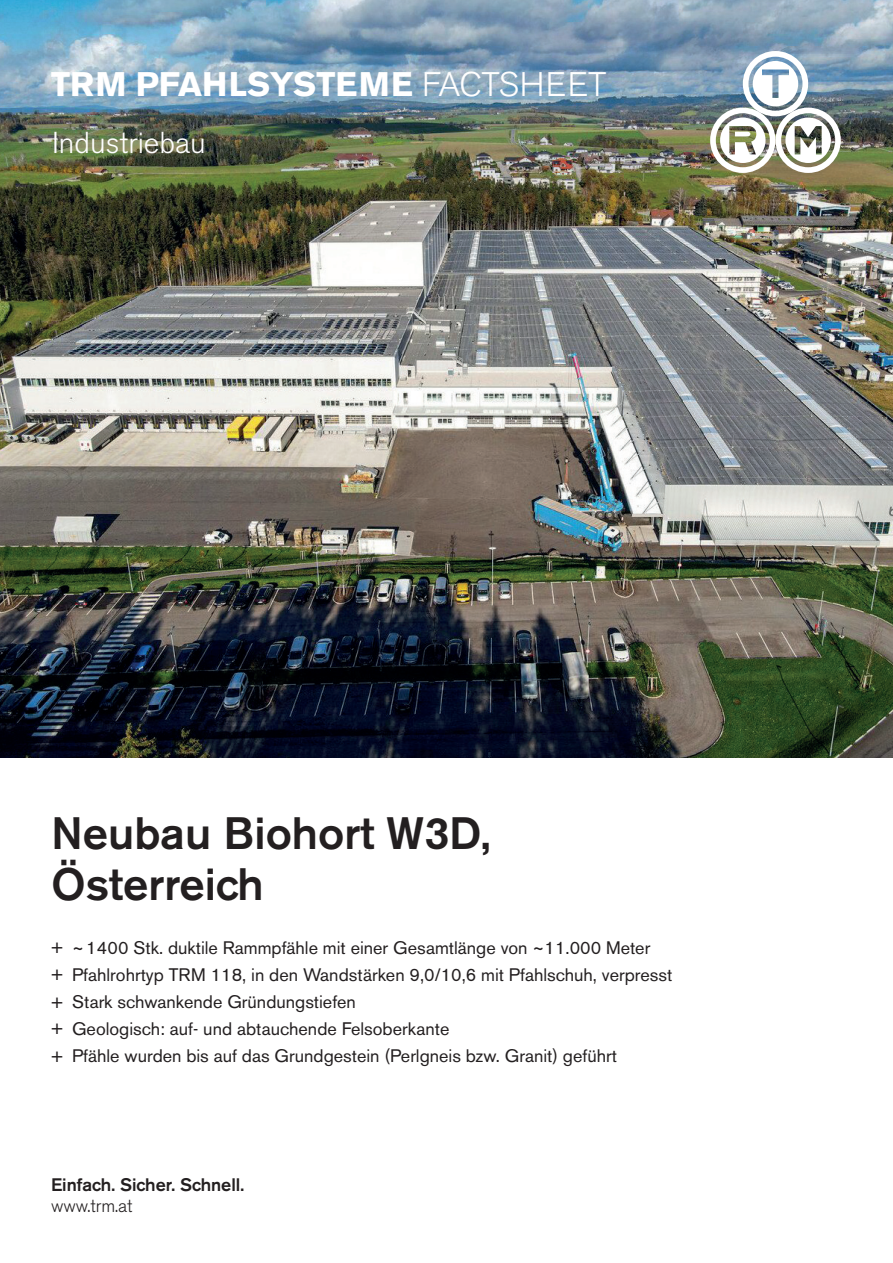
<style>
.page{position:relative;width:893px;height:1263px;background:#fff}
.page>*{position:absolute;margin:0;border:0;box-sizing:border-box;transform-origin:0 0}
.t1{font:500 45px/51px "Akzidenz Grotesk BE";color:#231f20}
.t2{font:700 33.9px "Akzidenz Grotesk BE";color:#fff}
.t3{font:300 30px "Akzidenz Grotesk BE";color:#fff}
.t4{font:18px/27px "Akzidenz Grotesk BE";color:#231f20}
.t5{font:500 18px "Akzidenz Grotesk BE";color:#231f20}
.t6{font:300 18px "Akzidenz Grotesk BE";color:#231f20}
.s1{font-weight:300}
</style>
<div class="page">
<img style="left:0;top:0;width:893px;height:758px">
<img style="left:710px;top:51px;width:131px;height:122px">
<h2 class="t2" style="left:51px;top:65px;width:557px">TRM PFAHLSYSTEME <span class="s1">FACTSHEET</span></h2>
<h3 class="t3" style="left:52px;top:126px;width:155px">Industriebau</h3>
<h1 class="t1" style="left:51px;top:807px;width:441px">Neubau Biohort W3D,<br>Österreich</h1>
<p class="t4" style="left:51px;top:934px;width:623px">+ ~ 1400 Stk. duktile Rammpfähle mit einer Gesamtlänge von ~11.000 Meter<br>+ Pfahlrohrtyp TRM 118, in den Wandstärken 9,0/10,6 mit Pfahlschuh, verpresst + Stark schwankende Gründungstiefen<br>+ Geologisch: auf- und abtauchende Felsoberkante<br>+ Pfähle wurden bis auf das Grundgestein (Perlgneis bzw. Granit) geführt</p>
<p class="t5" style="left:51px;top:1173px;width:195px">Einfach. Sicher. Schnell.</p>
<p class="t6" style="left:51px;top:1196px;width:83px">www.trm.at</p>
</div>
